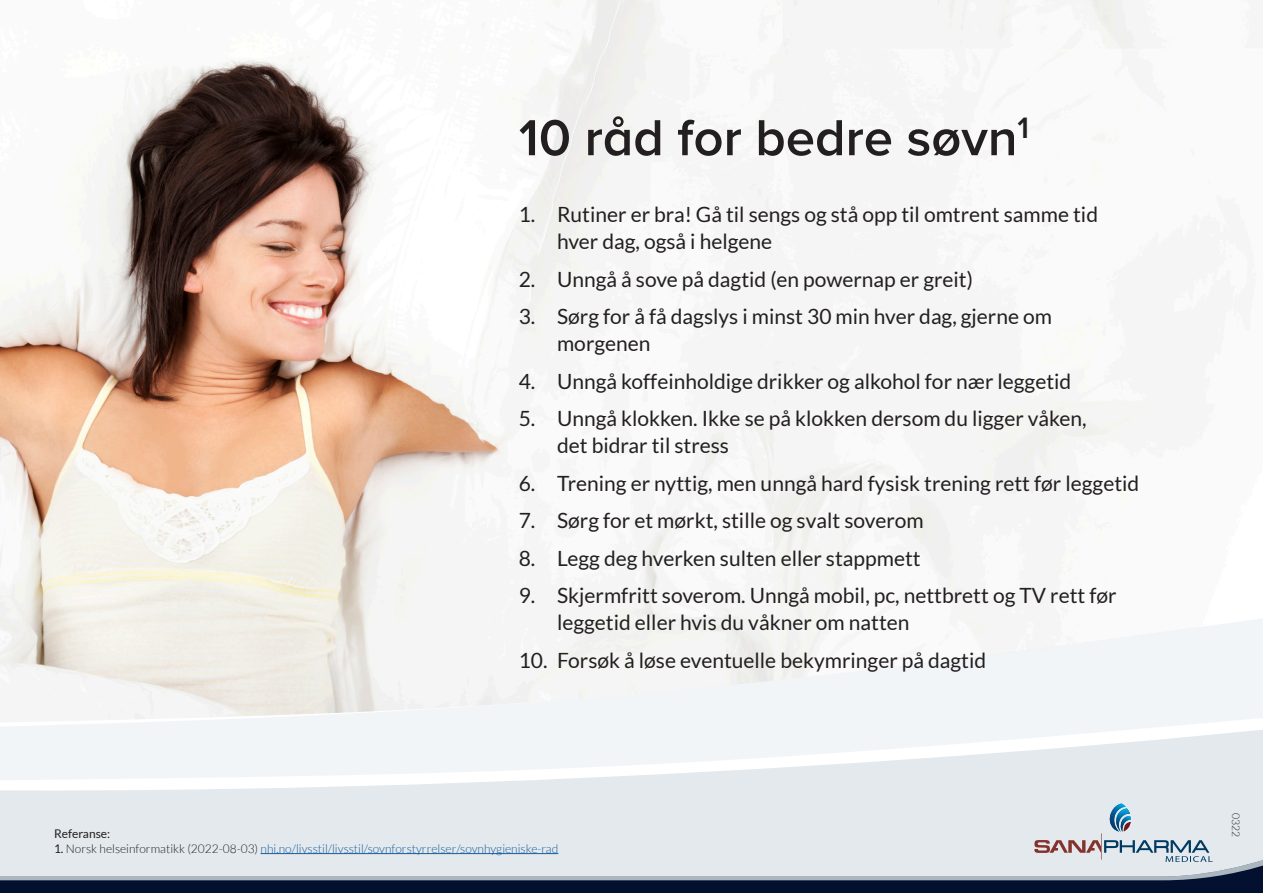
<style>
.page{position:relative;width:1263px;height:893px;background:#fff}
.page>*{position:absolute;margin:0;border:0;box-sizing:border-box;transform-origin:0 0}
.t1{font:600 52.5px "Proxima Nova A";color:#231f20}
.t2{font:21px/27px "Lato";color:#231f20}
.t3{font:300 12px "Lato";color:#175d9e}
.t4{font:12px "Lato";color:#231f20}
.t5{font:300 10.5px "Lato";color:#231f20}
.s1{font-weight:400;color:#231f20}
.s2{color:#231f20}
</style>
<div class="page">
<img style="left:0;top:0;width:1148px;height:609px">
<svg style="left:0;top:781px;width:1263px;height:22px;background:#e6ebef"></svg>
<svg style="left:0;top:609px;width:1263px;height:172px;fill:#f2f5f7"></svg>
<svg style="left:0;top:803px;width:1263px;height:90px;background:#bdc4cd"></svg>
<p class="t1" style="left:519px;top:99px;width:512px">10 råd for bedre søvn<sup>1</sup></p>
<p class="t2" style="left:557px;top:201px;width:542px;text-indent:-38px">1. Rutiner er bra! Gå til sengs og stå opp til omtrent samme tid hver dag, også i helgene</p>
<p class="t2" style="left:519px;top:265px;width:456px">2. Unngå å sove på dagtid (en powernap er greit)</p>
<p class="t2" style="left:557px;top:303px;width:496px;text-indent:-38px">3. Sørg for å få dagslys i minst 30 min hver dag, gjerne om morgenen</p>
<p class="t2" style="left:519px;top:367px;width:554px">4. Unngå koffeinholdige drikker og alkohol for nær leggetid</p>
<p class="t2" style="left:557px;top:405px;width:531px;text-indent:-38px">5. Unngå klokken. Ikke se på klokken dersom du ligger våken, det bidrar til stress</p>
<p class="t2" style="left:519px;top:469px;width:622px">6. Trening er nyttig, men unngå hard fysisk trening rett før leggetid</p>
<p class="t2" style="left:519px;top:507px;width:406px">7. Sørg for et mørkt, stille og svalt soverom</p>
<p class="t2" style="left:519px;top:544px;width:403px">8. Legg deg hverken sulten eller stappmett</p>
<p class="t2" style="left:557px;top:582px;width:561px;text-indent:-38px">9. Skjermfritt soverom. Unngå mobil, pc, nettbrett og TV rett før leggetid eller hvis du våkner om natten</p>
<p class="t2" style="left:519px;top:646px;width:469px">10. Forsøk å løse eventuelle bekymringer på dagtid</p>
<p class="t4" style="left:54px;top:827px;width:58px">Referanse:</p>
<p class="t3" style="left:54px;top:842px;width:506px"><span class="s1">1.</span> <span class="s2">Norsk helseinformatikk (2022-08-03)</span> nhi.no/livsstil/livsstil/sovnforstyrrelser/sovnhygieniske-rad</p>
<p class="t5" style="left:1241px;top:813px;width:26px;rotate:90deg">0322</p>
</div>
